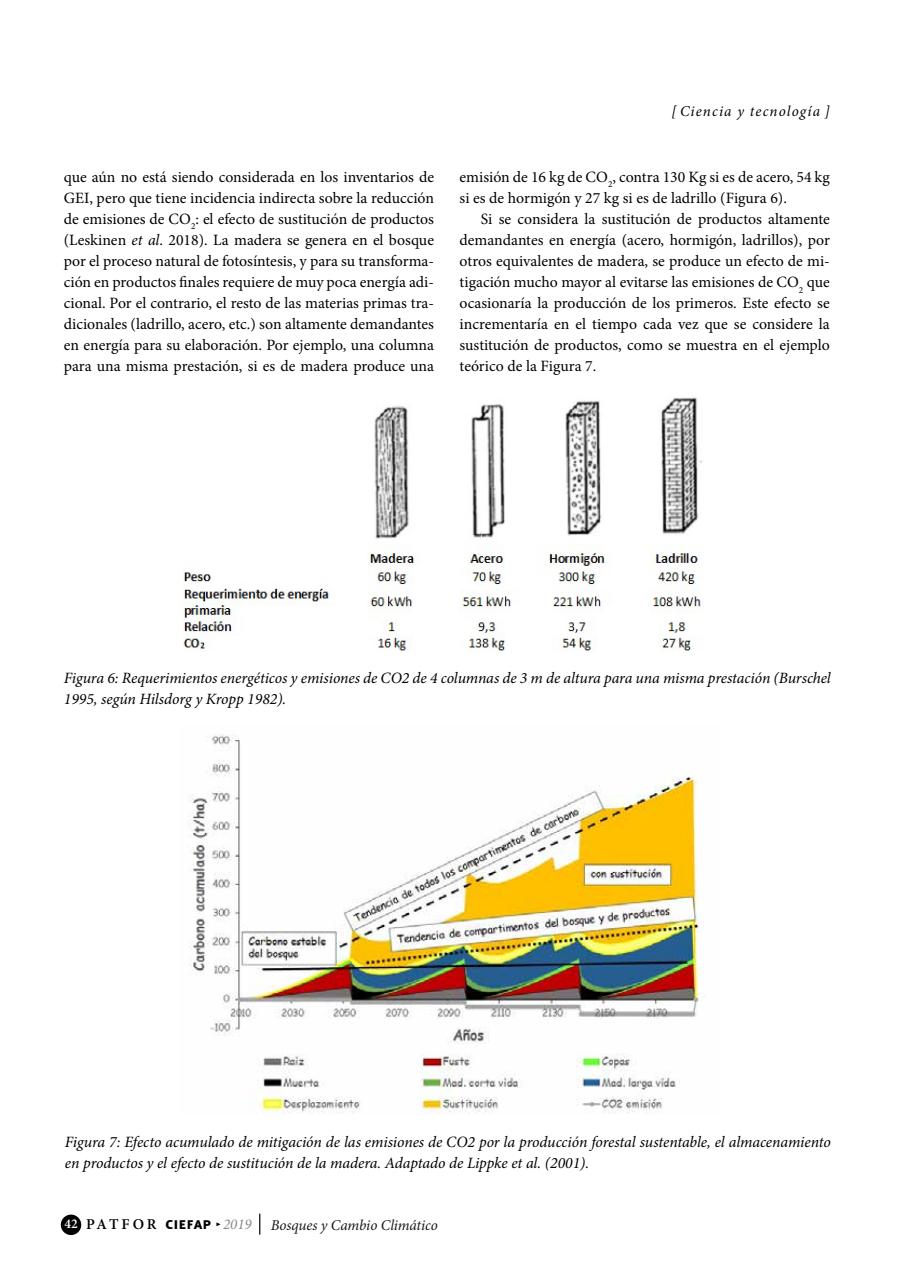
<style>
.page{position:relative;width:915px;height:1276px;background:#fff}
.page>*{position:absolute;margin:0;border:0;box-sizing:border-box;transform-origin:0 0}
.t1{font:15.75px/21px "Minion Pro";color:#000;text-align:justify}
.t2{font:italic 15.75px/21px "Minion Pro";letter-spacing:-.005em;color:#000}
.t3{font:italic 15px "Minion Pro";letter-spacing:-.005em;color:#1a171b}
.t4{font:italic 15px "Minion Pro";letter-spacing:.075em;color:#000}
.t5{font:600 15px "Minion Pro";color:#000}
.s1{font-style:italic}
.s2{font-size:13.5px;color:#fff}
.s3{font-family:"Meta Plus Bold Caps";font-weight:400;font-size:16.5px}
.s4{font-family:"Meta Plus Bold Caps";font-weight:400;font-size:10.5px}
.s5{font-weight:400;font-style:italic;color:#87888a}
</style>
<div class="page">
<div style="left:61px;top:1214px;width:20px;height:21px;background:#000;border-radius:50%"></div>
<svg style="left:259px;top:1213px;width:1px;height:21px"></svg>
<img style="left:188px;top:734px;width:511px;height:380px">
<img style="left:183px;top:397px;width:521px;height:254px">
<p class="t1" style="left:64px;top:166px;width:371px">que aún no está siendo considerada en los inventarios de GEI, pero que tiene incidencia indirecta sobre la reducción de emisiones de CO<sub>2</sub>: el efecto de sustitución de productos (Leskinen <span class="s1">et al</span>. 2018). La madera se genera en el bosque por el proceso natural de fotosíntesis, y para su transforma&shy;ción en productos finales requiere de muy poca energía adi&shy;cional. Por el contrario, el resto de las materias primas tra&shy;dicionales (ladrillo, acero, etc.) son altamente demandantes en energía para su elaboración. Por ejemplo, una columna para una misma prestación, si es de madera produce una</p>
<p class="t4" style="left:671px;top:101px;width:160px">[ Ciencia y tecnología ]</p>
<p class="t1" style="left:459px;top:167px;width:371px">emisión de 16 kg de CO<sub>2</sub>, contra 130 Kg si es de acero, 54 kg si es de hormigón y 27 kg si es de ladrillo (Figura 6).</p>
<p class="t1" style="left:459px;top:209px;width:371px;text-indent:21px">Si se considera la sustitución de productos altamente demandantes en energía (acero, hormigón, ladrillos), por otros equivalentes de madera, se produce un efecto de mi&shy;tigación mucho mayor al evitarse las emisiones de CO<sub>2</sub> que ocasionaría la producción de los primeros. Este efecto se incrementaría en el tiempo cada vez que se considere la sustitución de productos, como se muestra en el ejemplo teórico de la Figura 7.</p>
<p class="t2" style="left:64px;top:668px;width:768px">Figura 6: Requerimientos energéticos y emisiones de CO2 de 4 columnas de 3 m de altura para una misma prestación (Burschel<br>1995, según Hilsdorg y Kropp 1982).</p>
<p class="t2" style="left:65px;top:1131px;width:767px">Figura 7: Efecto acumulado de mitigación de las emisiones de CO2 por la producción forestal sustentable, el almacenamiento en productos y el efecto de sustitución de la madera. Adaptado de Lippke et al. (2001).</p>
<p class="t5" style="left:64px;top:1214px;width:189px"><span class="s2">42</span> PAT F O R <span class="s3">ciefap</span> <span class="s4">•</span> <span class="s5">2019</span></p>
<p class="t3" style="left:270px;top:1214px;width:168px">Bosques y Cambio Climático</p>
</div>
